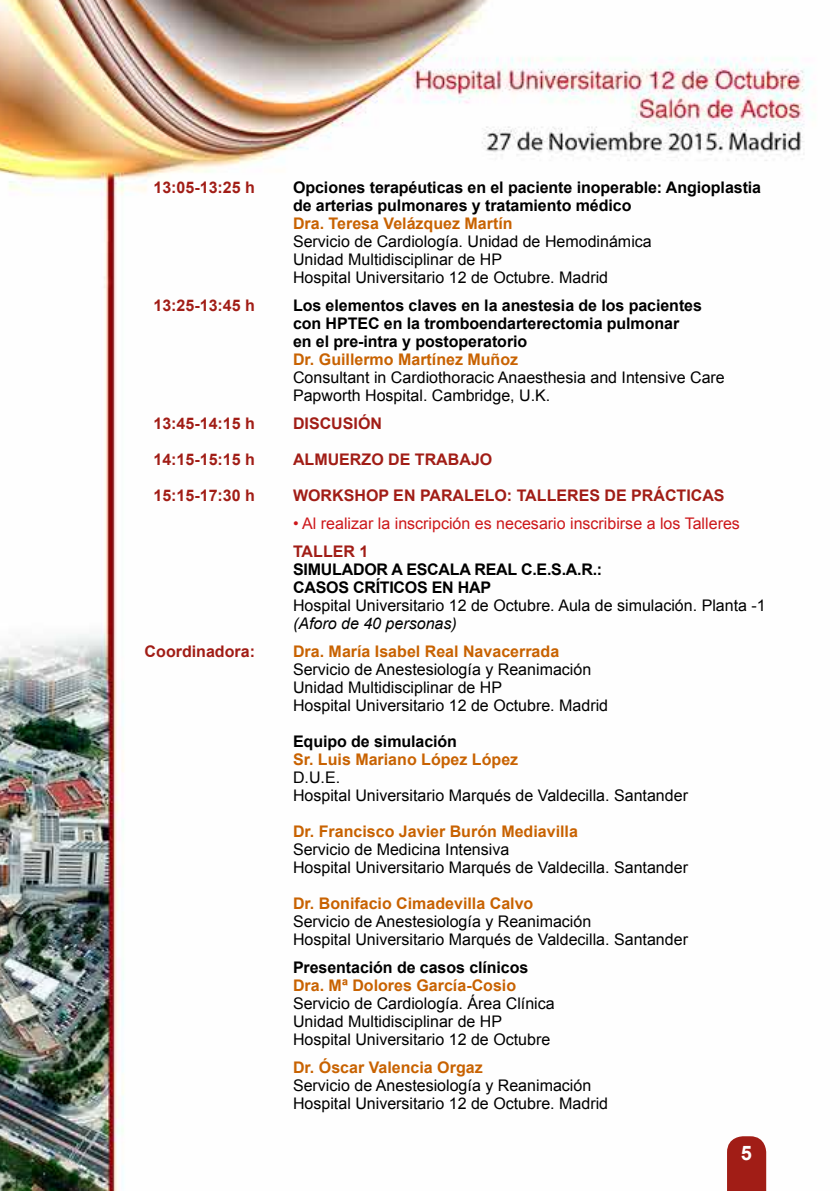
<style>
.page{position:relative;width:840px;height:1191px;background:#fff}
.page>*{position:absolute;margin:0;border:0;box-sizing:border-box;transform-origin:0 0}
.t1{font:700 20px "Arial";color:#fff}
.t2{font:16px/18px "Arial";color:#000}
.t3{font:700 16px/18px "Arial";letter-spacing:-.005em;color:#000}
.t4{font:700 16px "Arial";color:#c86201}
.t5{font:700 16px "Arial";color:#a11d16}
.t6{font:16px "Arial";color:#cd171a}
.t7{font:italic 16px "Arial";color:#000}
</style>
<div class="page">
<img style="left:0;top:0;width:812px;height:1191px">
<svg style="left:726px;top:1136px;width:39px;height:55px;background:#a72d26"></svg>
<p class="t5" style="left:153px;top:177px;width:103px">13:05-13:25 h</p>
<p class="t3" style="left:293px;top:179px;width:469px">Opciones terapéuticas en el paciente inoperable: Angioplastia de arterias pulmonares y tratamiento médico</p>
<p class="t4" style="left:293px;top:213px;width:221px">Dra. Teresa Velázquez Martín</p>
<p class="t2" style="left:293px;top:233px;width:360px">Servicio de Cardiología. Unidad de Hemodinámica<br>Unidad Multidisciplinar de HP<br>Hospital Universitario 12 de Octubre. Madrid</p>
<p class="t5" style="left:153px;top:295px;width:103px">13:25-13:45 h</p>
<p class="t3" style="left:293px;top:297px;width:410px">Los elementos claves en la anestesia de los pacientes con HPTEC en la tromboendarterectomia pulmonar<br>en el pre-intra y postoperatorio</p>
<p class="t4" style="left:293px;top:349px;width:226px">Dr. Guillermo Martínez Muñoz</p>
<p class="t2" style="left:293px;top:369px;width:433px">Consultant in Cardiothoracic Anaesthesia and Intensive Care<br>Papworth Hospital. Cambridge, U.K.</p>
<p class="t5" style="left:153px;top:413px;width:103px">13:45-14:15 h</p>
<p class="t5" style="left:293px;top:413px;width:90px">DISCUSIÓN</p>
<p class="t5" style="left:153px;top:449px;width:103px">14:15-15:15 h</p>
<p class="t5" style="left:293px;top:449px;width:201px">ALMUERZO DE TRABAJO</p>
<p class="t5" style="left:153px;top:485px;width:103px">15:15-17:30 h</p>
<p class="t5" style="left:293px;top:485px;width:433px">WORKSHOP EN PARALELO: TALLERES DE PRÁCTICAS</p>
<p class="t6" style="left:293px;top:513px;width:448px">• Al realizar la inscripción es necesario inscribirse a los Talleres</p>
<p class="t5" style="left:293px;top:541px;width:77px">TALLER 1</p>
<p class="t3" style="left:293px;top:561px;width:310px">SIMULADOR A ESCALA REAL C.E.S.A.R.:<br>CASOS CRÍTICOS EN HAP</p>
<p class="t2" style="left:293px;top:597px;width:474px">Hospital Universitario 12 de Octubre. Aula de simulación. Planta -1</p>
<p class="t7" style="left:293px;top:613px;width:165px">(Aforo de 40 personas)</p>
<p class="t5" style="left:145px;top:641px;width:112px">Coordinadora:</p>
<p class="t4" style="left:293px;top:641px;width:267px">Dra. María Isabel Real Navacerrada</p>
<p class="t2" style="left:293px;top:661px;width:316px">Servicio de Anestesiología y Reanimación<br>Unidad Multidisciplinar de HP<br>Hospital Universitario 12 de Octubre. Madrid</p>
<p class="t3" style="left:293px;top:733px;width:165px">Equipo de simulación</p>
<p class="t4" style="left:293px;top:749px;width:226px">Sr. Luis Mariano López López</p>
<p class="t2" style="left:293px;top:769px;width:396px">D.U.E.<br>Hospital Universitario Marqués de Valdecilla. Santander</p>
<p class="t4" style="left:293px;top:821px;width:286px">Dr. Francisco Javier Burón Mediavilla</p>
<p class="t2" style="left:293px;top:841px;width:396px">Servicio de Medicina Intensiva<br>Hospital Universitario Marqués de Valdecilla. Santander</p>
<p class="t4" style="left:293px;top:893px;width:242px">Dr. Bonifacio Cimadevilla Calvo</p>
<p class="t2" style="left:293px;top:913px;width:396px">Servicio de Anestesiología y Reanimación<br>Hospital Universitario Marqués de Valdecilla. Santander</p>
<p class="t3" style="left:293px;top:959px;width:237px">Presentación de casos clínicos</p>
<p class="t4" style="left:293px;top:975px;width:224px">Dra. Mª Dolores García-Cosio</p>
<p class="t2" style="left:293px;top:995px;width:263px">Servicio de Cardiología. Área Clínica<br>Unidad Multidisciplinar de HP<br>Hospital Universitario 12 de Octubre</p>
<p class="t4" style="left:293px;top:1057px;width:191px">Dr. Óscar Valencia Orgaz</p>
<p class="t2" style="left:293px;top:1077px;width:316px">Servicio de Anestesiología y Reanimación<br>Hospital Universitario 12 de Octubre. Madrid</p>
<p class="t1" style="left:740px;top:1139px;width:13px">5</p>
</div>
